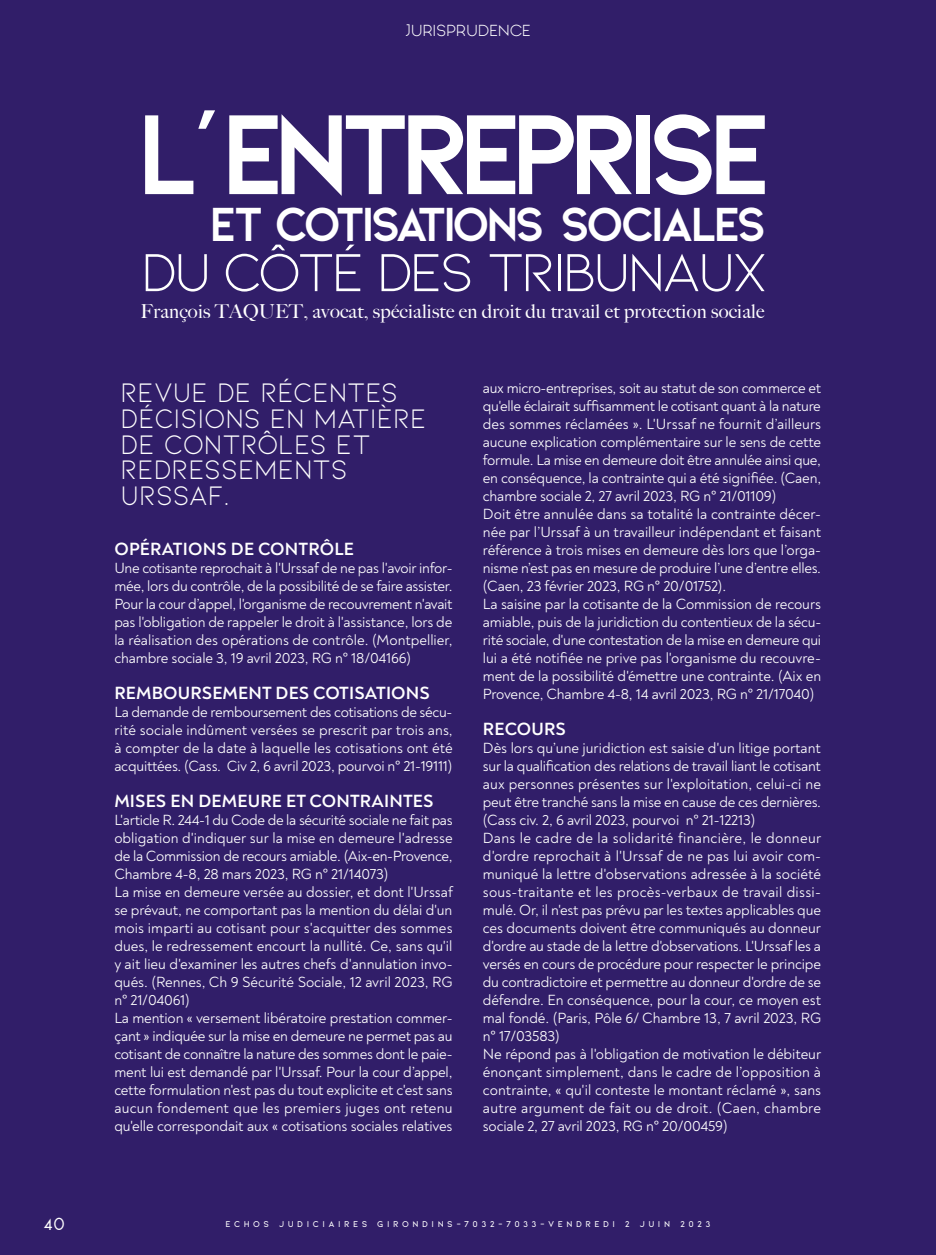
<style>
.page{position:relative;width:936px;height:1255px;background:#fff}
.page>*{position:absolute;margin:0;border:0;box-sizing:border-box;transform-origin:0 0}
.t1{font:700 119.55px "Kiona";letter-spacing:-.11em;color:#fff}
.t2{font:56.85px "Kiona";letter-spacing:-.07em;color:#fff}
.t3{font:700 50.4px "Kiona";letter-spacing:-.09em;color:#fff}
.t4{font:28.5px/25.5px "Kiona";color:#fff;scale:.96 1}
.t5{font:300 25.5px "Ginora Sans";color:#fff}
.t6{font:500 19.2px "Big Caslon";letter-spacing:.01em;color:#fff}
.t7{font:700 18px "Noah";letter-spacing:.01em;color:#fff}
.t8{font:300 16.5px "Ginora Sans";letter-spacing:.02em;color:#fff}
.t9{font:15px/18px "Noah";letter-spacing:-.01em;color:#fff}
.t10{font:600 9px "Kiona";letter-spacing:.39em;color:#fff}
</style>
<div class="page">
<div style="left:0;top:0;width:935px;height:1254px;background:#311e69"></div>
<p class="t8" style="left:405px;top:21px;width:127px">JURISPRUDENCE</p>
<h1 class="t1" style="left:136px;top:83px;width:640px">L'ENTREPRISE</h1>
<h3 class="t3" style="left:209px;top:194px;width:559px">ET COTISATIONS SOCIALES</h3>
<h2 class="t2" style="left:140px;top:240px;width:628px">DU CÔTÉ DES TRIBUNAUX</h2>
<p class="t6" style="left:140px;top:295px;width:625px">François TAQUET, avocat, spécialiste en droit du travail et protection sociale</p>
<h3 class="t4" style="left:121px;top:380px;width:320px">REVUE DE RÉCENTES<br>DÉCISIONS EN MATIÈRE<br>DE CONTRÔLES ET<br>REDRESSEMENTS<br>URSSAF.</h3>
<p class="t7" style="left:114px;top:537px;width:241px">OPÉRATIONS DE CONTRÔLE</p>
<p class="t9" style="left:114px;top:559px;width:340px;text-align:justify">Une cotisante reprochait à l'Urssaf de ne pas l'avoir infor&shy;mée, lors du contrôle, de la possibilité de se faire assister.<br>Pour la cour d’appel, l'organisme de recouvrement n'avait pas l'obligation de rappeler le droit à l'assistance, lors de la réalisation des opérations de contrôle. (Montpellier, chambre sociale 3, 19 avril 2023, RG n° 18/04166)</p>
<p class="t7" style="left:114px;top:681px;width:317px">REMBOURSEMENT DES COTISATIONS</p>
<p class="t9" style="left:114px;top:703px;width:340px;text-align:justify">La demande de remboursement des cotisations de sécu&shy;rité sociale indûment versées se prescrit par trois ans, à compter de la date à laquelle les cotisations ont été acquittées. (Cass. Civ 2, 6 avril 2023, pourvoi n° 21-19111)</p>
<p class="t7" style="left:114px;top:789px;width:320px">MISES EN DEMEURE ET CONTRAINTES</p>
<p class="t9" style="left:114px;top:811px;width:340px">L'article R. 244-1 du Code de la sécurité sociale ne fait pas obligation d'indiquer sur la mise en demeure l'adresse de la Commission de recours amiable. (Aix-en-Provence, Chambre 4-8, 28 mars 2023, RG n° 21/14073)<br>La mise en demeure versée au dossier, et dont l'Urssaf se prévaut, ne comportant pas la mention du délai d'un mois imparti au cotisant pour s'acquitter des sommes dues, le redressement encourt la nullité. Ce, sans qu'il y ait lieu d'examiner les autres chefs d'annulation invo&shy;qués. (Rennes, Ch 9 Sécurité Sociale, 12 avril 2023, RG n° 21/04061)<br>La mention « versement libératoire prestation commer&shy;çant » indiquée sur la mise en demeure ne permet pas au cotisant de connaître la nature des sommes dont le paie&shy;ment lui est demandé par l'Urssaf. Pour la cour d’appel, cette formulation n'est pas du tout explicite et c'est sans aucun fondement que les premiers juges ont retenu qu'elle correspondait aux « cotisations sociales relatives</p>
<p class="t9" style="left:483px;top:379px;width:340px">aux micro-entreprises, soit au statut de son commerce et qu'elle éclairait suffisamment le cotisant quant à la nature des sommes réclamées ». L'Urssaf ne fournit d’ailleurs aucune explication complémentaire sur le sens de cette formule. La mise en demeure doit être annulée ainsi que, en conséquence, la contrainte qui a été signifiée. (Caen, chambre sociale 2, 27 avril 2023, RG n° 21/01109)<br>Doit être annulée dans sa totalité la contrainte décer&shy;née par l’Urssaf à un travailleur indépendant et faisant référence à trois mises en demeure dès lors que l’orga&shy;nisme n’est pas en mesure de produire l’une d’entre elles. (Caen, 23 février 2023, RG n° 20/01752).<br>La saisine par la cotisante de la Commission de recours amiable, puis de la juridiction du contentieux de la sécu&shy;rité sociale, d'une contestation de la mise en demeure qui lui a été notifiée ne prive pas l'organisme du recouvre&shy;ment de la possibilité d'émettre une contrainte. (Aix en Provence, Chambre 4-8, 14 avril 2023, RG n° 21/17040)</p>
<p class="t7" style="left:483px;top:717px;width:84px">RECOURS</p>
<p class="t9" style="left:483px;top:739px;width:340px">Dès lors qu’une juridiction est saisie d'un litige portant sur la qualification des relations de travail liant le cotisant aux personnes présentes sur l'exploitation, celui-ci ne peut être tranché sans la mise en cause de ces dernières. (Cass civ. 2, 6 avril 2023, pourvoi n° 21-12213)<br>Dans le cadre de la solidarité financière, le donneur d'ordre reprochait à l'Urssaf de ne pas lui avoir com&shy;muniqué la lettre d'observations adressée à la société sous-traitante et les procès-verbaux de travail dissi&shy;mulé. Or, il n'est pas prévu par les textes applicables que ces documents doivent être communiqués au donneur d'ordre au stade de la lettre d'observations. L'Urssaf les a versés en cours de procédure pour respecter le principe du contradictoire et permettre au donneur d'ordre de se défendre. En conséquence, pour la cour, ce moyen est mal fondé. (Paris, Pôle 6/ Chambre 13, 7 avril 2023, RG n° 17/03583)<br>Ne répond pas à l'obligation de motivation le débiteur énonçant simplement, dans le cadre de l’opposition à contrainte, « qu'il conteste le montant réclamé », sans autre argument de fait ou de droit. (Caen, chambre sociale 2, 27 avril 2023, RG n° 20/00459)</p>
<h3 class="t5" style="left:44px;top:1208px;width:23px">40</h3>
<p class="t10" style="left:225px;top:1219px;width:486px">ECHOS JUDICIAIRES GIRONDINS-7032-7033-VENDREDI 2 JUIN 2023</p>
</div>
